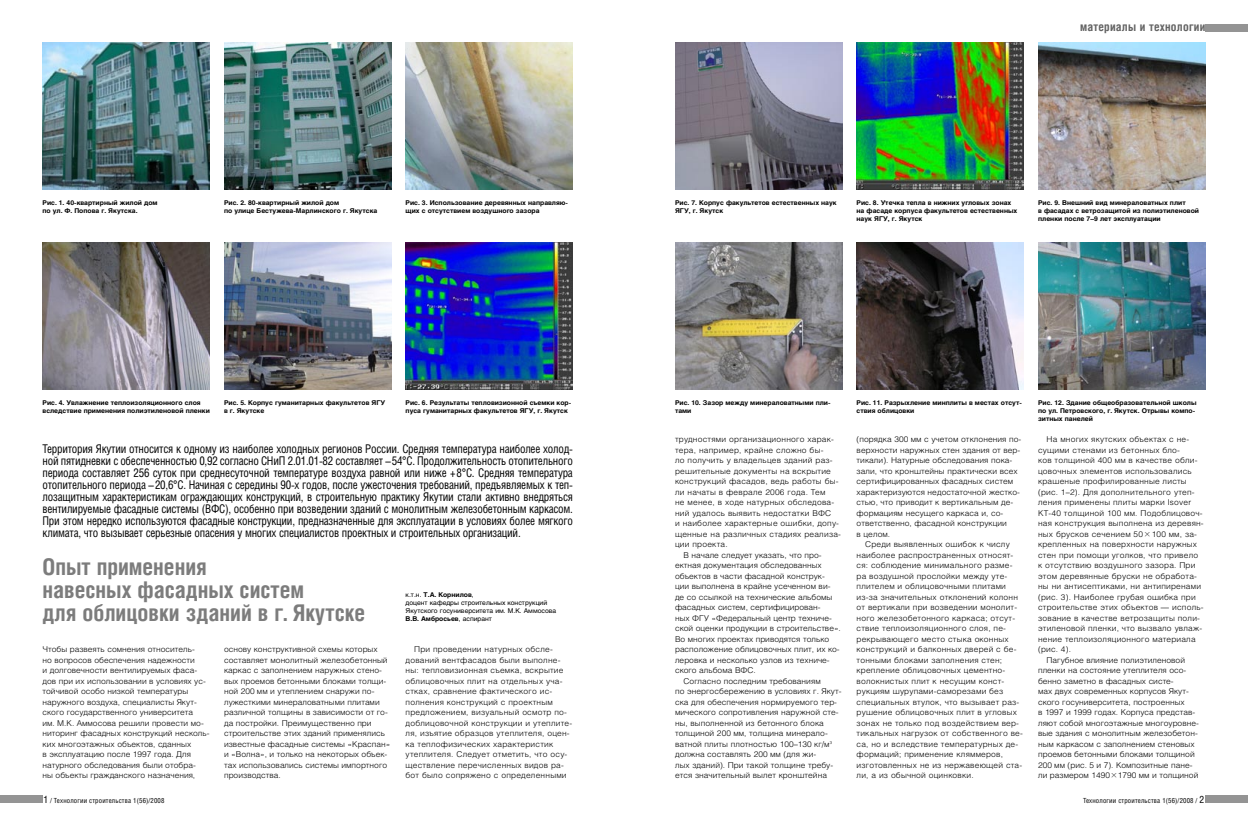
<style>
.page{position:relative;width:1248px;height:823px;background:#fff}
.page>*{position:absolute;margin:0;border:0;box-sizing:border-box;transform-origin:0 0}
.Заголовок{font:700 23px/23px "Helios Cond";color:#7c7c7c}
.Преамбула{font:12px/12px "Helios Cond";letter-spacing:-.02em;color:#000;text-align:justify;scale:.95 1}
.Рубрика{font:700 12px "Helios Cond";letter-spacing:.02em;color:#636363}
.Текст{font:300 8px/10.5px "Helios";letter-spacing:.02em;color:#000;scale:1.04 1}
.Текст_-_первый_абзац{font:300 8px/10.5px "Helios";color:#000;scale:1.04 1}
.Текст-2{font:300 8px/10.5px "Helios";color:#000;scale:1.04 1}
.t1{font:7px "Helios Cond";letter-spacing:.02em;color:#000}
.Иллюстрация_-_назван{font:700 6.5px/8px "Helios";color:#000;scale:1.04 1}
.Автор{font:6.5px/8px "Helios";color:#000;scale:1.04 1}
.s1{font-weight:700}
.s2{font-family:"Math A";font-weight:400}
</style>
<div class="page">
<div style="left:0;top:795px;width:43px;height:7px;background:#949494"></div>
<div style="left:1205px;top:795px;width:42px;height:7px;background:#949494"></div>
<div style="left:1205px;top:24px;width:42px;height:7px;background:#949494"></div>
<img style="left:43px;top:43px;width:167px;height:147px">
<img style="left:405px;top:242px;width:168px;height:147px">
<img style="left:675px;top:242px;width:167px;height:147px">
<img style="left:224px;top:43px;width:167px;height:147px">
<img style="left:675px;top:43px;width:167px;height:146px">
<img style="left:856px;top:243px;width:167px;height:146px">
<img style="left:405px;top:43px;width:168px;height:147px">
<img style="left:856px;top:43px;width:167px;height:146px">
<img style="left:1038px;top:242px;width:167px;height:147px">
<img style="left:43px;top:242px;width:167px;height:147px">
<img style="left:224px;top:242px;width:167px;height:147px">
<img style="left:1038px;top:43px;width:167px;height:147px">
<p class="Иллюстрация_-_назван" style="left:43px;top:199px;width:112px">Рис. 1. 40-квартирный жилой дом по ул. Ф. Попова г. Якутска.</p>
<p class="Рубрика" style="left:1079px;top:20px;width:127px">материалы и технологии</p>
<p class="Иллюстрация_-_назван" style="left:224px;top:199px;width:149px">Рис. 2. 80-квартирный жилой дом<br>по улице Бестужева-Марлинского г. Якутска</p>
<p class="Иллюстрация_-_назван" style="left:675px;top:199px;width:157px">Рис. 7. Корпус факультетов естественных наук<br>ЯГУ, г. Якутск</p>
<p class="Иллюстрация_-_назван" style="left:405px;top:199px;width:158px">Рис. 3. Использование деревянных направляю&shy;щих с отсутствием воздушного зазора</p>
<p class="Иллюстрация_-_назван" style="left:856px;top:199px;width:156px">Рис. 8. Утечка тепла в нижних угловых зонах на фасаде корпуса факультетов естественных наук ЯГУ, г. Якутск</p>
<p class="Иллюстрация_-_назван" style="left:1037px;top:199px;width:156px">Рис. 9. Внешний вид минераловатных плит<br>в фасадах с ветрозащитой из полиэтиленовой пленки после 7–9 лет эксплуатации</p>
<p class="Иллюстрация_-_назван" style="left:43px;top:398px;width:162px">Рис. 4. Увлажнение теплоизоляционного слоя вследствие применения полиэтиленовой пленки</p>
<p class="Иллюстрация_-_назван" style="left:224px;top:398px;width:156px">Рис. 5. Корпус гуманитарных факультетов ЯГУ в г. Якутске</p>
<p class="Иллюстрация_-_назван" style="left:405px;top:398px;width:161px">Рис. 6. Результаты тепловизионной съемки кор&shy;пуса гуманитарных факультетов ЯГУ, г. Якутск</p>
<p class="Иллюстрация_-_назван" style="left:675px;top:398px;width:151px">Рис. 10. Зазор между минераловатными пли&shy;тами</p>
<p class="Преамбула" style="left:43px;top:442px;width:560px">Территория Якутии относится к одному из наиболее холодных регионов России. Средняя температура наиболее холод‑ ной пятидневки с обеспеченностью 0,92 согласно СНиП 2.01 .01 ‑82 составляет –54°С. Продолжительность отопительного периода составляет 256 суток при среднесуточной температуре воздуха равной или ниже +8°С. Средняя температура отопительного периода –20,6°С. Начиная с середины 90‑х годов, после ужесточения требований, предъявляемых к теп‑ лозащитным характеристикам ограждающих конструкций, в строительную практику Якутии стали активно внедряться вентилируемые фасадные системы (ВФС), особенно при возведении зданий с монолитным железобетонным каркасом.<br>При этом нередко используются фасадные конструкции, предназначенные для эксплуатации в условиях более мягкого климата, что вызывает серьезные опасения у многих специалистов проектных и строительных организаций.</p>
<p class="Заголовок" style="left:43px;top:554px;width:324px">Опыт применения<br>навесных фасадных систем<br>для облицовки зданий в г. Якутске</p>
<p class="Автор" style="left:405px;top:590px;width:146px">к.т.н. <span class="s1">Т.А. Корнилов</span>,<br>доцент кафедры строительных конструкций Якутского госуниверситета им. М.К. Аммосова <span class="s1">В.В. Амбросьев</span>, аспирант</p>
<p class="Текст_-_первый_абзац" style="left:43px;top:643px;width:162px">Чтобы развеять сомнения относитель‑<br>но вопросов обеспечения надежности<br>и долговечности вентилируемых фаса‑ дов при их использовании в условиях ус‑ тойчивой особо низкой температуры наружного воздуха, специалисты Якут‑ ского государственного университета<br>им. М.К. Аммосова решили провести мо‑ ниторинг фасадных конструкций несколь‑ ких многоэтажных объектов, сданных<br>в эксплуатацию после 1997 года. Для натурного обследования были отобра‑<br>ны объекты гражданского назначения,</p>
<p class="Текст_-_первый_абзац" style="left:224px;top:643px;width:161px">основу конструктивной схемы которых составляет монолитный железобетонный каркас с заполнением наружных стено‑ вых проемов бетонными блоками толщи‑ ной 200 мм и утеплением снаружи по‑ лужесткими минераловатными плитами различной толщины в зависимости от го‑ да постройки. Преимущественно при строительстве этих зданий применялись известные фасадные системы «Краспан» и «Волна», и только на некоторых объек‑ тах использовались системы импортного производства.</p>
<p class="Текст" style="left:405px;top:643px;width:162px;text-indent:9px">При проведении натурных обсле‑ дований вентфасадов были выполне‑ ны: тепловизионная съемка, вскрытие облицовочных плит на отдельных уча‑ стках, сравнение фактического ис‑ полнения конструкций с проектным предложением, визуальный осмотр по‑ доблицовочной конструкции и утеплите‑ ля, изъятие образцов утеплителя, оцен‑ ка теплофизических характеристик утеплителя. Следует отметить, что осу‑ ществление перечисленных видов ра‑ бот было сопряжено с определенными</p>
<p class="Текст" style="left:675px;top:433px;width:161px">трудностями организационного харак‑ тера, например, крайне сложно бы‑<br>ло получить у владельцев зданий раз‑ решительные документы на вскрытие конструкций фасадов, ведь работы бы‑ ли начаты в феврале 2006 года. Тем<br>не менее, в ходе натурных обследова‑ ний удалось выявить недостатки ВФС<br>и наиболее характерные ошибки, допу‑ щенные на различных стадиях реализа‑ ции проекта.</p>
<p class="Текст-2" style="left:675px;top:549px;width:161px;text-indent:9px">В начале следует указать, что про‑ ектная документация обследованных объектов в части фасадной конструк‑ ции выполнена в крайне усеченном ви‑ де со ссылкой на технические альбомы фасадных систем, сертифицирован‑<br>ных ФГУ «Федеральный центр техниче‑ ской оценки продукции в строительстве».<br>Во многих проектах приводятся только расположение облицовочных плит, их ко‑ леровка и несколько узлов из техниче‑ ского альбома ВФС.</p>
<p class="Текст" style="left:675px;top:675px;width:162px;text-indent:9px">Согласно последним требованиям<br>по энергосбережению в условиях г. Якут‑ ска для обеспечения нормируемого тер‑ мического сопротивления наружной сте‑ ны, выполненной из бетонного блока толщиной 200 мм, толщина минерало‑ ватной плиты плотностью 100–130 кг/м<sup>3 </sup>должна составлять 200 мм (для жи‑<br>лых зданий). При такой толщине требу‑ ется значительный вылет кронштейна</p>
<p class="Иллюстрация_-_назван" style="left:856px;top:398px;width:160px">Рис. 11. Разрыхление минплиты в местах отсут&shy;ствия облицовки</p>
<p class="Текст" style="left:856px;top:433px;width:160px">(порядка 300 мм с учетом отклонения по‑ верхности наружных стен здания от вер‑ тикали). Натурные обследования пока‑ зали, что кронштейны практически всех сертифицированных фасадных систем характеризуются недостаточной жестко‑ стью, что приводит к вертикальным де‑ формациям несущего каркаса и, со‑ ответственно, фасадной конструкции<br>в целом.</p>
<p class="Текст" style="left:856px;top:538px;width:161px;text-indent:9px">Среди выявленных ошибок к числу наиболее распространенных относят‑ ся: соблюдение минимального разме‑ ра воздушной прослойки между уте‑ плителем и облицовочными плитами из‑за значительных отклонений колонн от вертикали при возведении монолит‑ ного железобетонного каркаса; отсут‑ ствие теплоизоляционного слоя, пе‑ рекрывающего место стыка оконных конструкций и балконных дверей с бе‑ тонными блоками заполнения стен; крепление облицовочных цементно&shy;волокнистых плит к несущим конст‑ рукциям шурупами-саморезами без специальных втулок, что вызывает раз‑ рушение облицовочных плит в угловых зонах не только под воздействием вер‑ тикальных нагрузок от собственного ве‑ са, но и вследствие температурных де‑ формаций; применение кляммеров, изготовленных не из нержавеющей ста‑ ли, а из обычной оцинковки.</p>
<p class="Иллюстрация_-_назван" style="left:1037px;top:398px;width:154px">Рис. 12. Здание общеобразовательной школы по ул. Петровского, г. Якутск. Отрывы компо&shy;зитных панелей</p>
<p class="Текст" style="left:1037px;top:433px;width:161px;text-indent:9px">На многих якутских объектах с не‑ сущими стенами из бетонных бло‑<br>ков толщиной 400 мм в качестве обли‑ цовочных элементов использовались крашеные профилированные листы (рис. 1–2). Для дополнительного утеп‑ ления применены плиты марки Isover КТ‑40 толщиной 100 мм. Подоблицовоч‑ ная конструкция выполнена из деревян‑ ных брусков сечением 50<span class="s2">(</span>100 мм, за‑ крепленных на поверхности наружных стен при помощи уголков, что привело к отсутствию воздушного зазора. При этом деревянные бруски не обработа‑ ны ни антисептиками, ни антипиренами (рис. 3). Наиболее грубая ошибка при строительстве этих объектов — исполь‑ зование в качестве ветрозащиты поли‑ этиленовой пленки, что вызвало увлаж‑ нение теплоизоляционного материала (рис. 4).</p>
<p class="Текст-2" style="left:1037px;top:654px;width:156px;text-indent:9px">Пагубное влияние полиэтиленовой пленки на состояние утеплителя осо‑ бенно заметно в фасадных систе‑<br>мах двух современных корпусов Якут‑ ского госуниверситета, построенных<br>в 1997 и 1999 годах. Корпуса представ‑ ляют собой многоэтажные многоуровне‑ вые здания с монолитным железобетон‑ ным каркасом с заполнением стеновых проемов бетонными блоками толщиной 200 мм (рис. 5 и 7). Композитные пане‑ ли размером 1490<span class="s2">(</span>1790 мм и толщиной</p>
<p class="t1" style="left:50px;top:796px;width:116px">/ Технологии строительства 1 (56)/2008</p>
<p class="t1" style="left:1082px;top:796px;width:116px">Технологии строительства 1 (56)/2008 /</p>
</div>
